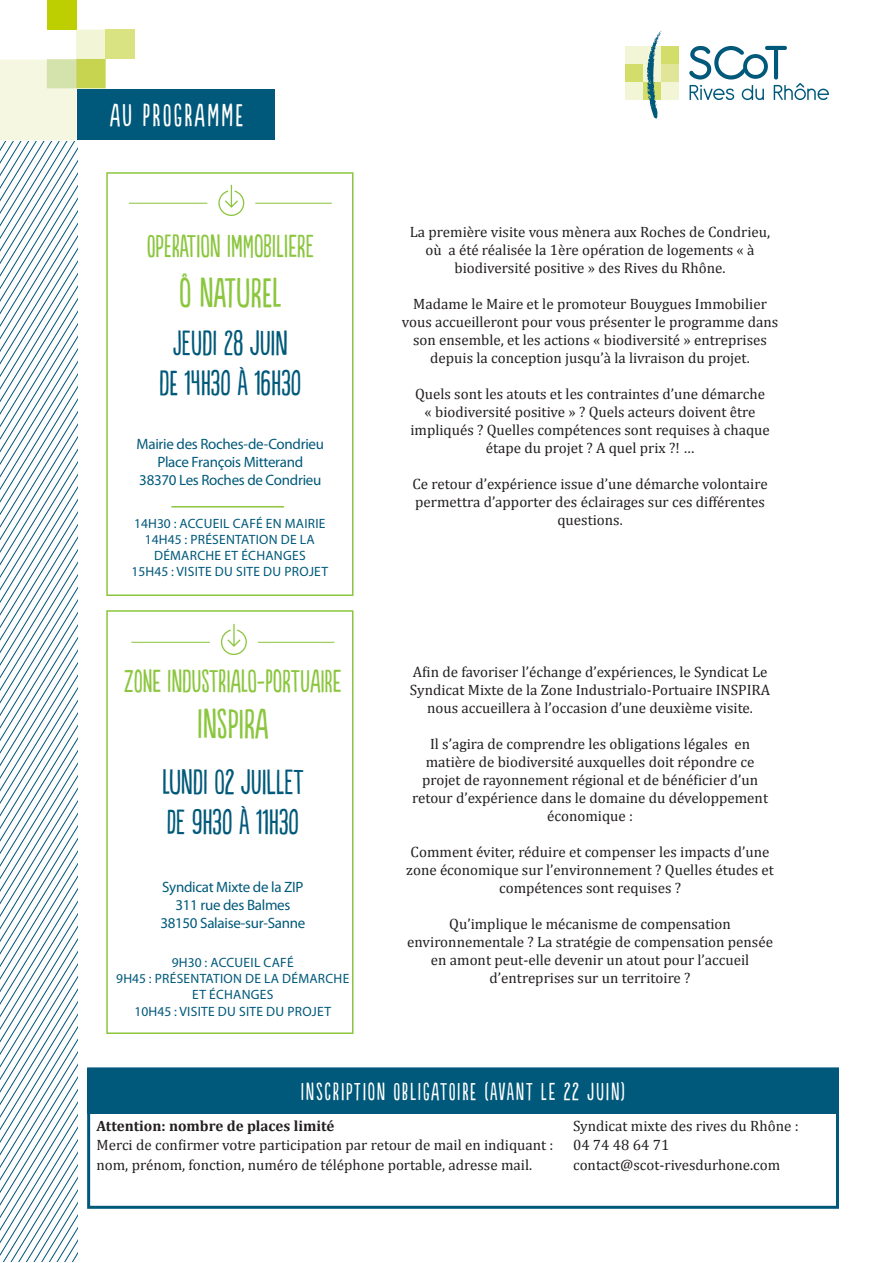
<style>
.page{position:relative;width:893px;height:1263px;background:#fff}
.page>*{position:absolute;margin:0;border:0;box-sizing:border-box;transform-origin:0 0}
.t1{font:39px "Populaire";color:#8bc63e}
.t2{font:33px "Populaire";color:#00597a}
.t3{font:30px "Populaire";color:#8bc63e}
.t4{font:29.7px "Populaire";letter-spacing:.08em;color:#fff}
.t5{font:23.1px "Populaire";letter-spacing:.08em;color:#fff}
.t6{font:15px/18px "Cambria";color:#231f20;text-align:center}
.t7{font:15px "Myriad Pro";letter-spacing:-.02em;color:#00597a}
.t8{font:700 15px "Cambria";color:#231f20}
.t9{font:13.5px/16.2px "Myriad Pro";letter-spacing:.02em;color:#00597a;text-align:center}
</style>
<div class="page">
<div style="left:661px;top:46px;width:18px;height:18px;background:#d3dd6a"></div>
<div style="left:661px;top:64px;width:18px;height:18px;background:#e1e597"></div>
<div style="left:661px;top:82px;width:18px;height:18px;background:#f2f5d6"></div>
<div style="left:643px;top:46px;width:18px;height:18px;background:#f2f5d6"></div>
<div style="left:643px;top:64px;width:18px;height:18px;background:#f2f5d6"></div>
<div style="left:643px;top:82px;width:18px;height:18px;background:#d3dd6a"></div>
<div style="left:625px;top:46px;width:18px;height:18px;background:#f2f5d6"></div>
<div style="left:625px;top:64px;width:18px;height:18px;background:#d3dd6a"></div>
<div style="left:625px;top:82px;width:18px;height:18px;background:#f2f5d6"></div>
<svg style="left:689px;top:46px;width:140px;height:54px"></svg>
<svg style="left:647px;top:31px;width:15px;height:88px"></svg>
<svg style="left:218px;top:185px;width:26px;height:31px"></svg>
<hr style="left:129px;top:203px;width:78px;height:1px;background:#8bc63e">
<hr style="left:255px;top:203px;width:77px;height:1px;background:#8bc63e">
<div style="left:106px;top:172px;width:247px;height:424px;border:2px solid #8bc63e"></div>
<hr style="left:171px;top:506px;width:113px;height:1px;background:#8bc63e">
<div style="left:106px;top:610px;width:247px;height:424px;border:2px solid #8bc63e"></div>
<svg style="left:221px;top:624px;width:26px;height:31px"></svg>
<hr style="left:131px;top:642px;width:79px;height:1px;background:#8bc63e">
<hr style="left:258px;top:642px;width:76px;height:1px;background:#8bc63e">
<svg style="left:0;top:142px;width:77px;height:1120px"></svg>
<div style="left:78px;top:89px;width:197px;height:51px;background:#00597a"></div>
<div style="left:106px;top:30px;width:29px;height:29px;background:#d9e382"></div>
<svg style="left:0;top:30px;width:106px;height:110px"></svg>
<div style="left:47px;top:0;width:29px;height:29px;background:#bdcf00"></div>
<div style="left:87px;top:1068px;width:752px;height:46px;background:#00597a"></div>
<div style="left:87px;top:1067px;width:752px;height:142px;border:3px solid #00597a"></div>
<p class="t4" style="left:110px;top:99px;width:133px">AU PROGRAMME</p>
<p class="t3" style="left:147px;top:229px;width:169px">OPERATION IMMOBILIERE</p>
<p class="t1" style="left:179px;top:272px;width:104px">Ô NATUREL</p>
<p class="t2" style="left:173px;top:325px;width:116px">JEUDI 28 JUIN</p>
<p class="t2" style="left:159px;top:365px;width:144px">DE 14H30 À 16H30</p>
<p class="t7" style="left:137px;top:435px;width:189px">Mairie des Roches-de-Condrieu</p>
<p class="t7" style="left:157px;top:453px;width:147px">Place François Mitterand</p>
<p class="t7" style="left:139px;top:471px;width:184px">38370 Les Roches de Condrieu</p>
<p class="t9" style="left:134px;top:515px;width:193px">14H30 : ACCUEIL CAFÉ EN MAIRIE</p>
<p class="t9" style="left:145px;top:531px;width:171px">14H45 : PRÉSENTATION DE LA<br>DÉMARCHE ET ÉCHANGES</p>
<p class="t9" style="left:132px;top:564px;width:198px">15H45 : VISITE DU SITE DU PROJET</p>
<p class="t3" style="left:124px;top:664px;width:217px">ZONE INDUSTRIALO-PORTUAIRE</p>
<p class="t1" style="left:197px;top:703px;width:72px">INSPIRA</p>
<p class="t2" style="left:162px;top:764px;width:143px">LUNDI 02 JUILLET</p>
<p class="t2" style="left:167px;top:804px;width:134px">DE 9H30 À 11H30</p>
<p class="t7" style="left:162px;top:877px;width:143px">Syndicat Mixte de la ZIP</p>
<p class="t7" style="left:175px;top:895px;width:116px">311 rue des Balmes</p>
<p class="t7" style="left:160px;top:913px;width:146px">38150 Salaise-sur-Sanne</p>
<p class="t9" style="left:172px;top:954px;width:123px">9H30 : ACCUEIL CAFÉ</p>
<p class="t9" style="left:116px;top:970px;width:235px">9H45 : PRÉSENTATION DE LA DÉMARCHE<br>ET ÉCHANGES</p>
<p class="t9" style="left:135px;top:1003px;width:198px">10H45 : VISITE DU SITE DU PROJET</p>
<p class="t6" style="left:410px;top:222px;width:362px">La première visite vous mènera aux Roches de Condrieu, où a été réalisée la 1ère opération de logements « à biodiversité positive » des Rives du Rhône.</p>
<p class="t6" style="left:402px;top:294px;width:378px">Madame le Maire et le promoteur Bouygues Immobilier vous accueilleront pour vous présenter le programme dans son ensemble, et les actions « biodiversité » entreprises depuis la conception jusqu’à la livraison du projet.</p>
<p class="t6" style="left:410px;top:384px;width:361px">Quels sont les atouts et les contraintes d’une démarche « biodiversité positive » ? Quels acteurs doivent être impliqués ? Quelles compétences sont requises à chaque étape du projet ? A quel prix ?! …</p>
<p class="t6" style="left:412px;top:474px;width:357px">Ce retour d’expérience issue d’une démarche volontaire permettra d’apporter des éclairages sur ces différentes questions.</p>
<p class="t6" style="left:410px;top:663px;width:362px">Afin de favoriser l’échange d’expériences, le Syndicat Le<br>Syndicat Mixte de la Zone Industrialo-Portuaire INSPIRA nous accueillera à l’occasion d’une deuxième visite.</p>
<p class="t6" style="left:412px;top:735px;width:357px">Il s’agira de comprendre les obligations légales en matière de biodiversité auxquelles doit répondre ce projet de rayonnement régional et de bénéficier d’un retour d’expérience dans le domaine du développement économique :</p>
<p class="t6" style="left:406px;top:843px;width:369px">Comment éviter, réduire et compenser les impacts d’une zone économique sur l’environnement ? Quelles études et compétences sont requises ?</p>
<p class="t6" style="left:407px;top:915px;width:367px">Qu’implique le mécanisme de compensation environnementale ? La stratégie de compensation pensée en amont peut-elle devenir un atout pour l’accueil d’entreprises sur un territoire ?</p>
<p class="t5" style="left:301px;top:1079px;width:326px">INSCRIPTION OBLIGATOIRE (AVANT LE 22 JUIN)</p>
<p class="t8" style="left:96px;top:1115px;width:239px">Attention: nombre de places limité</p>
<p class="t6" style="left:96px;top:1136px;width:459px">Merci de confirmer votre participation par retour de mail en indiquant :</p>
<p class="t6" style="left:96px;top:1155px;width:437px">nom, prénom, fonction, numéro de téléphone portable, adresse mail.</p>
<p class="t6" style="left:573px;top:1116px;width:227px">Syndicat mixte des rives du Rhône :</p>
<p class="t6" style="left:573px;top:1136px;width:98px">04 74 48 64 71</p>
<p class="t6" style="left:573px;top:1155px;width:209px">contact@scot-rivesdurhone.com</p>
</div>
